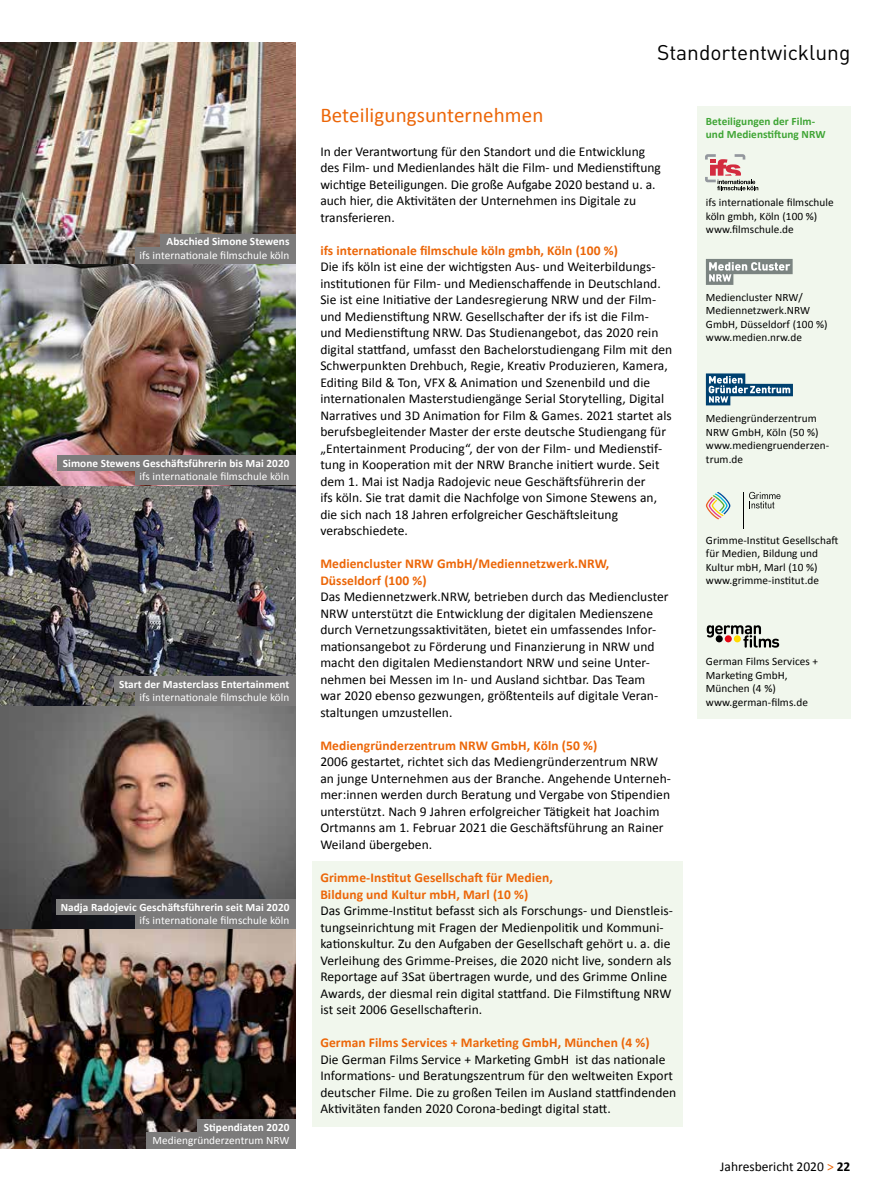
<style>
.page{position:relative;width:893px;height:1191px;background:#fff}
.page>*{position:absolute;margin:0;border:0;box-sizing:border-box;transform-origin:0 0}
.t1{font:21px "Calibri";letter-spacing:.005em;color:#ec6608}
.t2{font:21px "DIN";color:#000}
.t3{font:13.5px/16.5px "Calibri";letter-spacing:.005em;color:#000}
.t4{font:700 13.5px/16.5px "Calibri";letter-spacing:.005em;color:#ec6608}
.t5{font:11.25px/13.5px "Calibri";letter-spacing:.005em;color:#000}
.t6{font:700 11.25px "Calibri";letter-spacing:.005em;color:#fff}
.t7{font:11.25px "Calibri";letter-spacing:.005em;color:#fff}
.t8{font:700 11.25px/13.5px "Calibri";letter-spacing:.005em;color:#3fa535}
.s1{color:#ec6608}
.s2{font-weight:700}
</style>
<div class="page">
<img style="left:0;top:485px;width:296px;height:221px">
<div style="left:114px;top:676px;width:182px;height:16px;background:#7c7b7b"></div>
<div style="left:135px;top:689px;width:161px;height:17px;background:#7c7b7b"></div>
<div style="left:313px;top:861px;width:370px;height:266px;background:#f1f7ed"></div>
<div style="left:697px;top:106px;width:153px;height:613px;background:#f1f7ed"></div>
<svg style="left:706px;top:373px;width:87px;height:32px"></svg>
<svg style="left:706px;top:492px;width:24px;height:27px"></svg>
<hr style="left:743px;top:492px;width:1px;height:37px;background:#000">
<svg style="left:749px;top:492px;width:31px;height:16px"></svg>
<svg style="left:705px;top:154px;width:53px;height:36px"></svg>
<svg style="left:707px;top:625px;width:72px;height:22px"></svg>
<div style="left:716px;top:635px;width:7px;height:7px;background:#000;border-radius:50%"></div>
<div style="left:725px;top:635px;width:7px;height:7px;background:#e30613;border-radius:50%"></div>
<div style="left:734px;top:635px;width:7px;height:7px;background:#ffda00;border-radius:50%"></div>
<svg style="left:706px;top:259px;width:87px;height:26px"></svg>
<img style="left:0;top:264px;width:296px;height:221px">
<div style="left:57px;top:455px;width:239px;height:15px;background:#7c7b7b"></div>
<div style="left:135px;top:468px;width:161px;height:17px;background:#7c7b7b"></div>
<img style="left:0;top:929px;width:296px;height:219px">
<div style="left:197px;top:1119px;width:99px;height:15px;background:#7c7b7b"></div>
<div style="left:146px;top:1132px;width:150px;height:16px;background:#7c7b7b"></div>
<img style="left:0;top:43px;width:296px;height:221px">
<div style="left:161px;top:234px;width:135px;height:15px;background:#7c7b7b"></div>
<div style="left:135px;top:247px;width:161px;height:17px;background:#7c7b7b"></div>
<svg style="left:0;top:706px;width:296px;height:223px;background:#675e5a"></svg>
<div style="left:56px;top:899px;width:240px;height:15px;background:#7c7b7b"></div>
<div style="left:135px;top:912px;width:161px;height:17px;background:#7c7b7b"></div>
<p class="t6" style="left:166px;top:234px;width:124px">Abschied Simone Stewens</p>
<p class="t7" style="left:140px;top:248px;width:151px">ifs internationale filmschule köln</p>
<p class="t6" style="left:63px;top:456px;width:228px">Simone Stewens Geschäftsführerin bis Mai 2020</p>
<p class="t7" style="left:140px;top:469px;width:151px">ifs internationale filmschule köln</p>
<p class="t6" style="left:119px;top:677px;width:172px">Start der Masterclass Entertainment</p>
<p class="t7" style="left:140px;top:690px;width:151px">ifs internationale filmschule köln</p>
<p class="t6" style="left:61px;top:899px;width:230px">Nadja Radojevic Geschäftsführerin seit Mai 2020</p>
<p class="t7" style="left:140px;top:913px;width:151px">ifs internationale filmschule köln</p>
<p class="t6" style="left:204px;top:1119px;width:87px">Stipendiaten 2020</p>
<p class="t7" style="left:152px;top:1133px;width:138px">Mediengründerzentrum NRW</p>
<h1 class="t2" style="left:657px;top:39px;width:195px">Standortentwicklung</h1>
<h1 class="t1" style="left:320px;top:102px;width:225px">Beteiligungsunternehmen</h1>
<p class="t3" style="left:320px;top:143px;width:342px">In der Verantwortung für den Standort und die Entwicklung des Film- und Medienlandes hält die Film- und Medienstiftung wichtige Beteiligungen. Die große Aufgabe 2020 bestand u. a. auch hier, die Aktivitäten der Unternehmen ins Digitale zu transferieren.</p>
<p class="t4" style="left:320px;top:242px;width:299px">ifs internationale filmschule köln gmbh, Köln (100 %)</p>
<p class="t3" style="left:320px;top:259px;width:353px">Die ifs köln ist eine der wichtigsten Aus- und Weiterbildungs&shy;institutionen für Film- und Medienschaffende in Deutschland.<br>Sie ist eine Initiative der Landesregierung NRW und der Film&shy;und Medienstiftung NRW. Gesellschafter der ifs ist die Film&shy;und Medienstiftung NRW. Das Studienangebot, das 2020 rein digital stattfand, umfasst den Bachelorstudiengang Film mit den Schwerpunkten Drehbuch, Regie, Kreativ Produzieren, Kamera, Editing Bild &amp; Ton, VFX &amp; Animation und Szenenbild und die internationalen Masterstudiengänge Serial Storytelling, Digital Narratives und 3D Animation for Film &amp; Games. 2021 startet als berufsbegleitender Master der erste deutsche Studiengang für „Entertainment Producing“, der von der Film- und Medienstif&shy;tung in Kooperation mit der NRW Branche initiert wurde. Seit dem 1. Mai ist Nadja Radojevic neue Geschäftsführerin der<br>ifs köln. Sie trat damit die Nachfolge von Simone Stewens an, die sich nach 18 Jahren erfolgreicher Geschäftsleitung verabschiedete.</p>
<p class="t4" style="left:320px;top:555px;width:291px">Mediencluster NRW GmbH/Mediennetzwerk.NRW,<br>Düsseldorf (100 %)</p>
<p class="t3" style="left:320px;top:589px;width:350px">Das Mediennetzwerk.NRW, betrieben durch das Mediencluster NRW unterstützt die Entwicklung der digitalen Medienszene durch Vernetzungssaktivitäten, bietet ein umfassendes Infor&shy;mationsangebot zu Förderung und Finanzierung in NRW und macht den digitalen Medienstandort NRW und seine Unter&shy;nehmen bei Messen im In- und Ausland sichtbar. Das Team war 2020 ebenso gezwungen, größtenteils auf digitale Veran&shy;staltungen umzustellen.</p>
<p class="t4" style="left:320px;top:737px;width:278px">Mediengründerzentrum NRW GmbH, Köln (50 %)</p>
<p class="t3" style="left:320px;top:754px;width:352px">2006 gestartet, richtet sich das Mediengründerzentrum NRW an junge Unternehmen aus der Branche. Angehende Unterneh&shy;mer:innen werden durch Beratung und Vergabe von Stipendien unterstützt. Nach 9 Jahren erfolgreicher Tätigkeit hat Joachim Ortmanns am 1. Februar 2021 die Geschäftsführung an Rainer Weiland übergeben.</p>
<p class="t4" style="left:320px;top:869px;width:234px">Grimme-Institut Gesellschaft für Medien,<br>Bildung und Kultur mbH, Marl (10 %)</p>
<p class="t3" style="left:320px;top:902px;width:354px">Das Grimme-Institut befasst sich als Forschungs- und Dienstleis&shy;tungseinrichtung mit Fragen der Medienpolitik und Kommuni&shy;kationskultur. Zu den Aufgaben der Gesellschaft gehört u. a. die Verleihung des Grimme-Preises, die 2020 nicht live, sondern als Reportage auf 3Sat übertragen wurde, und des Grimme Online Awards, der diesmal rein digital stattfand. Die Filmstiftung NRW ist seit 2006 Gesellschafterin.</p>
<p class="t4" style="left:320px;top:1034px;width:331px">German Films Services + Marketing GmbH, München (4 %)</p>
<p class="t3" style="left:320px;top:1050px;width:358px">Die German Films Service + Marketing GmbH ist das nationale Informations- und Beratungszentrum für den weltweiten Export deutscher Filme. Die zu großen Teilen im Ausland stattfindenden Aktivitäten fanden 2020 Corona-bedingt digital statt.</p>
<p class="t8" style="left:706px;top:114px;width:121px">Beteiligungen der Film&shy;und Medienstiftung NRW</p>
<p class="t5" style="left:706px;top:195px;width:129px">ifs internationale filmschule köln gmbh, Köln (100 %) www.filmschule.de</p>
<p class="t5" style="left:706px;top:290px;width:123px">Mediencluster NRW/<br>Mediennetzwerk.NRW<br>GmbH, Düsseldorf (100 %) www.medien.nrw.de</p>
<p class="t5" style="left:706px;top:411px;width:124px">Mediengründerzentrum<br>NRW GmbH, Köln (50 %) www.mediengruenderzen&shy;trum.de</p>
<p class="t5" style="left:706px;top:533px;width:134px">Grimme-Institut Gesellschaft für Medien, Bildung und<br>Kultur mbH, Marl (10 %) www.grimme-institut.de</p>
<p class="t5" style="left:706px;top:654px;width:114px">German Films Services +<br>Marketing GmbH,<br>München (4 %) www.german-films.de</p>
<p class="t3" style="left:720px;top:1158px;width:132px">Jahresbericht 2020 <span class="s1">&gt;</span> <span class="s2">22</span></p>
</div>
